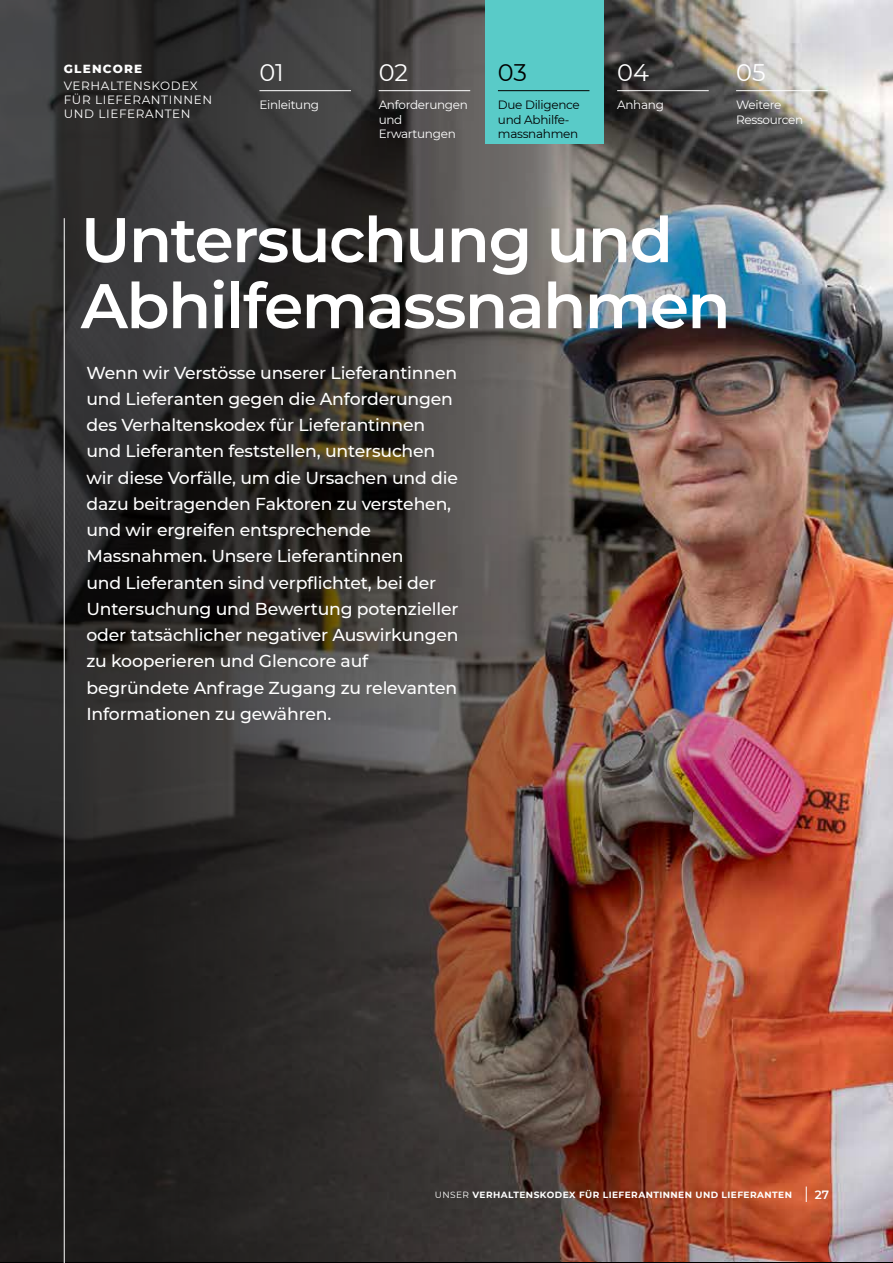
<style>
.page{position:relative;width:893px;height:1263px;background:#fff}
.page>*{position:absolute;margin:0;border:0;box-sizing:border-box;transform-origin:0 0}
.t1{font:600 63px/66px "Montserrat";letter-spacing:-.025em;color:#fff}
.t2{font:24px "Montserrat";color:#fff}
.t3{font:24px "Montserrat";color:#000}
.t4{font:500 17.25px/26.2px "Montserrat";letter-spacing:-.01em;color:#fff}
.t5{font:12px/14.4px "Montserrat";letter-spacing:-.025em;color:#fff}
.t6{font:12px/14.4px "Montserrat";letter-spacing:.05em;color:#fff}
.t7{font:12px/14.4px "Montserrat";letter-spacing:-.025em;color:#000}
.t8{font:800 12px "Montserrat";letter-spacing:.1em;color:#fff}
.t9{font:600 12px "Montserrat";color:#fff}
.t10{font:700 9px "Montserrat";letter-spacing:.05em;color:#fff}
.s1{font-weight:400}
</style>
<div class="page">
<img style="left:0;top:0;width:893px;height:1263px">
<hr style="left:64px;top:218px;width:1px;height:1045px;background:#fff">
<svg style="left:806px;top:1186px;width:1px;height:16px"></svg>
<hr style="left:736px;top:90px;width:92px;height:1px;background:#fff">
<hr style="left:617px;top:90px;width:92px;height:1px;background:#fff">
<hr style="left:379px;top:90px;width:91px;height:1px;background:#fff">
<hr style="left:259px;top:90px;width:92px;height:1px;background:#fff">
<div style="left:485px;top:0;width:119px;height:144px;background:#59cbc8"></div>
<hr style="left:498px;top:90px;width:91px;height:1px;background:#000">
<p class="t8" style="left:64px;top:60px;width:80px">GLENCORE</p>
<p class="t6" style="left:64px;top:78px;width:150px">VERHALTENSKODEX<br>FÜR LIEFERANTINNEN<br>UND LIEFERANTEN</p>
<h2 class="t2" style="left:259px;top:56px;width:26px">01</h2>
<p class="t5" style="left:259px;top:98px;width:61px">Einleitung</p>
<h2 class="t2" style="left:379px;top:56px;width:31px">02</h2>
<p class="t5" style="left:379px;top:98px;width:91px">Anforderungen und<br>Erwartungen</p>
<h2 class="t3" style="left:498px;top:56px;width:31px">03</h2>
<p class="t7" style="left:498px;top:98px;width:83px">Due Diligence und Abhilfe&shy;massnahmen</p>
<h2 class="t2" style="left:617px;top:56px;width:33px">04</h2>
<p class="t5" style="left:617px;top:98px;width:48px">Anhang</p>
<h2 class="t2" style="left:736px;top:56px;width:31px">05</h2>
<p class="t5" style="left:736px;top:98px;width:69px">Weitere<br>Ressourcen</p>
<h1 class="t1" style="left:81px;top:204px;width:651px">Untersuchung und<br>Abhilfemassnahmen</h1>
<p class="t4" style="left:86px;top:359px;width:374px">Wenn wir Verstösse unserer Lieferantinnen und Lieferanten gegen die Anforderungen des Verhaltenskodex für Lieferantinnen und Lieferanten feststellen, untersuchen wir diese Vorfälle, um die Ursachen und die dazu beitragenden Faktoren zu verstehen, und wir ergreifen entsprechende Massnahmen. Unsere Lieferantinnen<br>und Lieferanten sind verpflichtet, bei der Untersuchung und Bewertung potenzieller oder tatsächlicher negativer Auswirkungen zu kooperieren und Glencore auf begründete Anfrage Zugang zu relevanten Informationen zu gewähren.</p>
<p class="t10" style="left:435px;top:1188px;width:359px"><span class="s1">UNSER</span> VERHALTENSKODEX FÜR LIEFERANTINNEN UND LIEFERANTEN</p>
<p class="t9" style="left:815px;top:1186px;width:16px">27</p>
</div>
